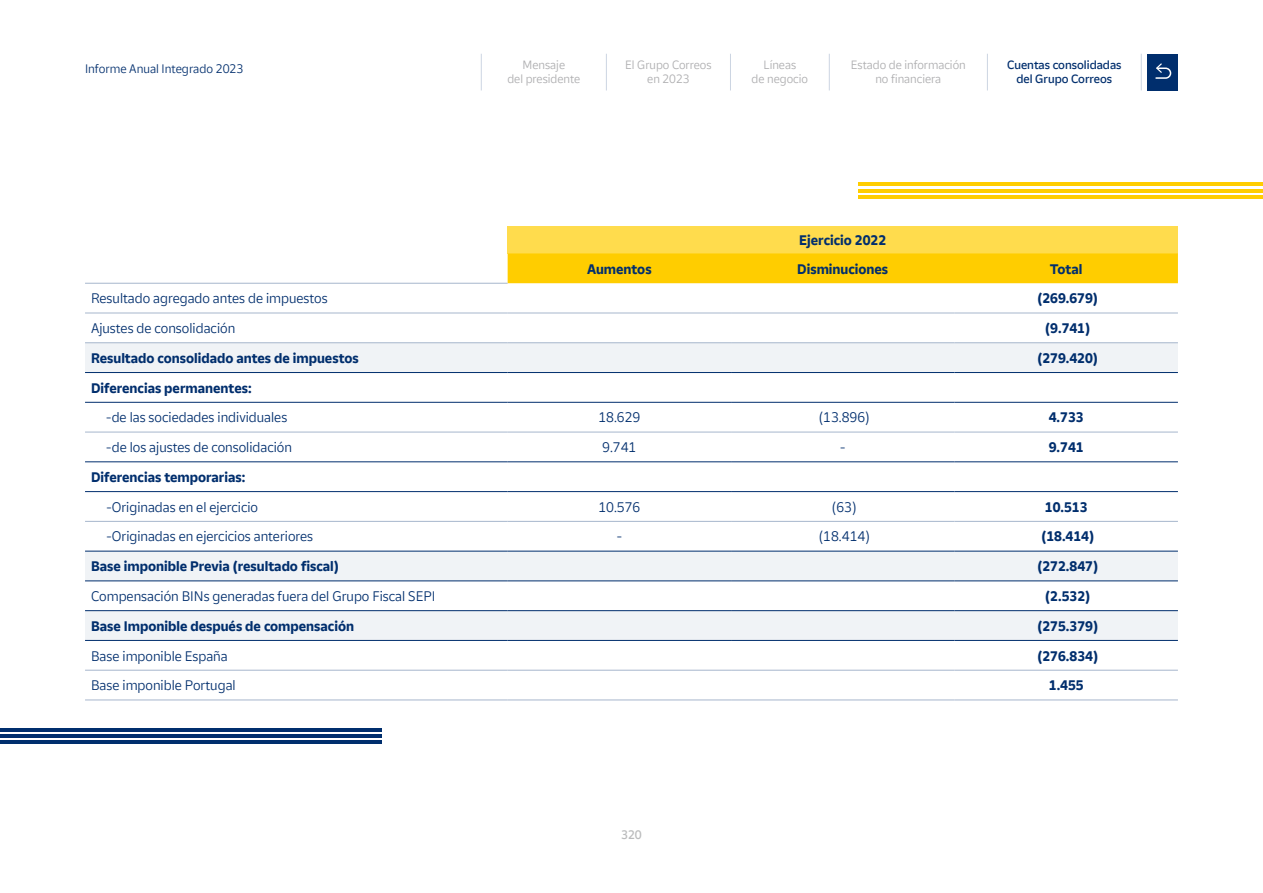
<style>
.page{position:relative;width:1263px;height:893px;background:#fff}
.page>*{position:absolute;margin:0;border:0;box-sizing:border-box;transform-origin:0 0}
.t1{font:300 13.5px "Cartero";color:#002e6d}
.t2{font:700 13.5px "Cartero";color:#002e6d}
.t3{font:300 12px "Cartero";color:#002e6d}
.t4{font:12px "Cartero";color:#babbbc}
.t5{font:300 11.7px/14.1px "Cartero";color:#adadaf;text-align:center}
.t6{font:11.7px/14.1px "Cartero";color:#002e6d;text-align:center}
</style>
<div class="page">
<svg style="left:1147px;top:54px;width:31px;height:36px"></svg>
<hr style="left:606px;top:54px;width:1px;height:36px;background:#ccd5e2">
<hr style="left:481px;top:54px;width:1px;height:36px;background:#ccd5e2">
<hr style="left:730px;top:54px;width:1px;height:36px;background:#ccd5e2">
<hr style="left:829px;top:54px;width:1px;height:36px;background:#ccd5e2">
<hr style="left:987px;top:54px;width:1px;height:36px;background:#ccd5e2">
<hr style="left:1141px;top:54px;width:1px;height:36px;background:#ccd5e2">
<svg style="left:85px;top:226px;width:1093px;height:87px"></svg>
<div style="left:508px;top:226px;width:670px;height:27px;background:#ffdc4d"></div>
<div style="left:508px;top:253px;width:670px;height:30px;background:#ffcd00"></div>
<svg style="left:85px;top:343px;width:1093px;height:297px"></svg>
<hr style="left:85px;top:342px;width:423px;height:1px;background:#a6b6cc">
<hr style="left:508px;top:342px;width:223px;height:1px;background:#a6b6cc">
<hr style="left:731px;top:342px;width:223px;height:1px;background:#a6b6cc">
<hr style="left:954px;top:342px;width:224px;height:1px;background:#a6b6cc">
<hr style="left:85px;top:372px;width:423px;height:1px;background:#002e6d">
<hr style="left:508px;top:372px;width:223px;height:1px;background:#002e6d">
<hr style="left:731px;top:372px;width:223px;height:1px;background:#002e6d">
<hr style="left:954px;top:372px;width:224px;height:1px;background:#002e6d">
<hr style="left:85px;top:402px;width:423px;height:1px;background:#002e6d">
<hr style="left:508px;top:402px;width:223px;height:1px;background:#002e6d">
<hr style="left:731px;top:402px;width:223px;height:1px;background:#002e6d">
<hr style="left:954px;top:402px;width:224px;height:1px;background:#002e6d">
<hr style="left:85px;top:462px;width:423px;height:1px;background:#002e6d">
<hr style="left:508px;top:462px;width:223px;height:1px;background:#002e6d">
<hr style="left:731px;top:462px;width:223px;height:1px;background:#002e6d">
<hr style="left:954px;top:462px;width:224px;height:1px;background:#002e6d">
<hr style="left:85px;top:491px;width:423px;height:1px;background:#002e6d">
<hr style="left:508px;top:491px;width:223px;height:1px;background:#002e6d">
<hr style="left:731px;top:491px;width:223px;height:1px;background:#002e6d">
<hr style="left:954px;top:491px;width:224px;height:1px;background:#002e6d">
<hr style="left:85px;top:610px;width:423px;height:1px;background:#002e6d">
<hr style="left:508px;top:610px;width:223px;height:1px;background:#002e6d">
<hr style="left:731px;top:610px;width:223px;height:1px;background:#002e6d">
<hr style="left:954px;top:610px;width:224px;height:1px;background:#002e6d">
<hr style="left:85px;top:640px;width:423px;height:1px;background:#002e6d">
<hr style="left:508px;top:640px;width:223px;height:1px;background:#002e6d">
<hr style="left:731px;top:640px;width:223px;height:1px;background:#002e6d">
<hr style="left:954px;top:640px;width:224px;height:1px;background:#002e6d">
<hr style="left:85px;top:432px;width:423px;height:1px;background:#a6b6cc">
<hr style="left:508px;top:432px;width:223px;height:1px;background:#a6b6cc">
<hr style="left:731px;top:432px;width:223px;height:1px;background:#a6b6cc">
<hr style="left:954px;top:432px;width:224px;height:1px;background:#a6b6cc">
<hr style="left:85px;top:521px;width:423px;height:1px;background:#a6b6cc">
<hr style="left:508px;top:521px;width:223px;height:1px;background:#a6b6cc">
<hr style="left:731px;top:521px;width:223px;height:1px;background:#a6b6cc">
<hr style="left:954px;top:521px;width:224px;height:1px;background:#a6b6cc">
<hr style="left:85px;top:670px;width:423px;height:1px;background:#a6b6cc">
<hr style="left:508px;top:670px;width:223px;height:1px;background:#a6b6cc">
<hr style="left:731px;top:670px;width:223px;height:1px;background:#a6b6cc">
<hr style="left:954px;top:670px;width:224px;height:1px;background:#a6b6cc">
<hr style="left:85px;top:700px;width:423px;height:1px;background:#a6b6cc">
<hr style="left:508px;top:700px;width:223px;height:1px;background:#a6b6cc">
<hr style="left:731px;top:700px;width:223px;height:1px;background:#a6b6cc">
<hr style="left:954px;top:700px;width:224px;height:1px;background:#a6b6cc">
<hr style="left:85px;top:551px;width:423px;height:1px;background:#002e6d">
<hr style="left:508px;top:551px;width:223px;height:1px;background:#002e6d">
<hr style="left:731px;top:551px;width:223px;height:1px;background:#002e6d">
<hr style="left:954px;top:551px;width:224px;height:1px;background:#002e6d">
<hr style="left:85px;top:581px;width:423px;height:1px;background:#002e6d">
<hr style="left:508px;top:581px;width:223px;height:1px;background:#002e6d">
<hr style="left:731px;top:581px;width:223px;height:1px;background:#002e6d">
<hr style="left:954px;top:581px;width:224px;height:1px;background:#002e6d">
<hr style="left:85px;top:283px;width:423px;height:1px;background:#a6b6cc">
<hr style="left:85px;top:313px;width:423px;height:1px;background:#a6b6cc">
<hr style="left:508px;top:313px;width:223px;height:1px;background:#a6b6cc">
<hr style="left:731px;top:313px;width:223px;height:1px;background:#a6b6cc">
<hr style="left:954px;top:313px;width:224px;height:1px;background:#a6b6cc">
<hr style="left:859px;top:183px;width:404px;height:3px;background:#ffcd00">
<hr style="left:859px;top:189px;width:404px;height:3px;background:#ffcd00">
<hr style="left:859px;top:196px;width:404px;height:3px;background:#ffcd00">
<hr style="left:0;top:728px;width:382px;height:3px;background:#002e6d">
<hr style="left:0;top:734px;width:382px;height:4px;background:#002e6d">
<hr style="left:0;top:741px;width:382px;height:3px;background:#002e6d">
<p class="t3" style="left:85px;top:61px;width:160px">Informe Anual Integrado 2023</p>
<p class="t5" style="left:851px;top:58px;width:116px">Estado de información no financiera</p>
<p class="t5" style="left:752px;top:58px;width:58px">Líneas<br>de negocio</p>
<p class="t5" style="left:507px;top:58px;width:74px">Mensaje<br>del presidente</p>
<p class="t6" style="left:1007px;top:58px;width:116px">Cuentas consolidadas del Grupo Correos</p>
<p class="t5" style="left:625px;top:58px;width:88px">El Grupo Correos en 2023</p>
<p class="t2" style="left:799px;top:232px;width:88px">Ejercicio 2022</p>
<p class="t2" style="left:587px;top:260px;width:66px">Aumentos</p>
<p class="t2" style="left:797px;top:260px;width:92px">Disminuciones</p>
<p class="t2" style="left:1050px;top:260px;width:34px">Total</p>
<p class="t1" style="left:91px;top:290px;width:238px">Resultado agregado antes de impuestos</p>
<p class="t2" style="left:1037px;top:290px;width:62px">(269.679)</p>
<p class="t1" style="left:91px;top:320px;width:146px">Ajustes de consolidación</p>
<p class="t2" style="left:1045px;top:320px;width:47px">(9.741)</p>
<p class="t2" style="left:91px;top:350px;width:269px">Resultado consolidado antes de impuestos</p>
<p class="t2" style="left:1037px;top:350px;width:62px">(279.420)</p>
<p class="t2" style="left:91px;top:379px;width:162px">Diferencias permanentes:</p>
<p class="t1" style="left:106px;top:409px;width:183px">-de las sociedades individuales</p>
<p class="t1" style="left:598px;top:409px;width:44px">18.629</p>
<p class="t1" style="left:819px;top:409px;width:53px">(13.896)</p>
<p class="t2" style="left:1049px;top:409px;width:36px">4.733</p>
<p class="t1" style="left:106px;top:439px;width:187px">-de los ajustes de consolidación</p>
<p class="t1" style="left:602px;top:439px;width:36px">9.741</p>
<p class="t1" style="left:840px;top:439px;width:7px">-</p>
<p class="t2" style="left:1049px;top:439px;width:36px">9.741</p>
<p class="t2" style="left:91px;top:469px;width:156px">Diferencias temporarias:</p>
<p class="t1" style="left:106px;top:499px;width:153px">-Originadas en el ejercicio</p>
<p class="t1" style="left:598px;top:499px;width:44px">10.576</p>
<p class="t1" style="left:832px;top:499px;width:26px">(63)</p>
<p class="t2" style="left:1045px;top:499px;width:44px">10.513</p>
<p class="t1" style="left:106px;top:529px;width:208px">-Originadas en ejercicios anteriores</p>
<p class="t1" style="left:617px;top:529px;width:7px">-</p>
<p class="t1" style="left:819px;top:529px;width:53px">(18.414)</p>
<p class="t2" style="left:1041px;top:528px;width:54px">(18.414)</p>
<p class="t2" style="left:91px;top:558px;width:249px">Base imponible Previa (resultado fiscal)</p>
<p class="t2" style="left:1037px;top:558px;width:62px">(272.847)</p>
<p class="t1" style="left:91px;top:588px;width:346px">Compensación BINs generadas fuera del Grupo Fiscal SEPI</p>
<p class="t2" style="left:1045px;top:588px;width:47px">(2.532)</p>
<p class="t2" style="left:91px;top:618px;width:264px">Base Imponible después de compensación</p>
<p class="t2" style="left:1037px;top:618px;width:62px">(275.379)</p>
<p class="t1" style="left:91px;top:648px;width:138px">Base imponible España</p>
<p class="t2" style="left:1037px;top:647px;width:62px">(276.834)</p>
<p class="t1" style="left:91px;top:677px;width:146px">Base imponible Portugal</p>
<p class="t2" style="left:1049px;top:677px;width:36px">1.455</p>
<p class="t4" style="left:621px;top:828px;width:22px">320</p>
</div>
